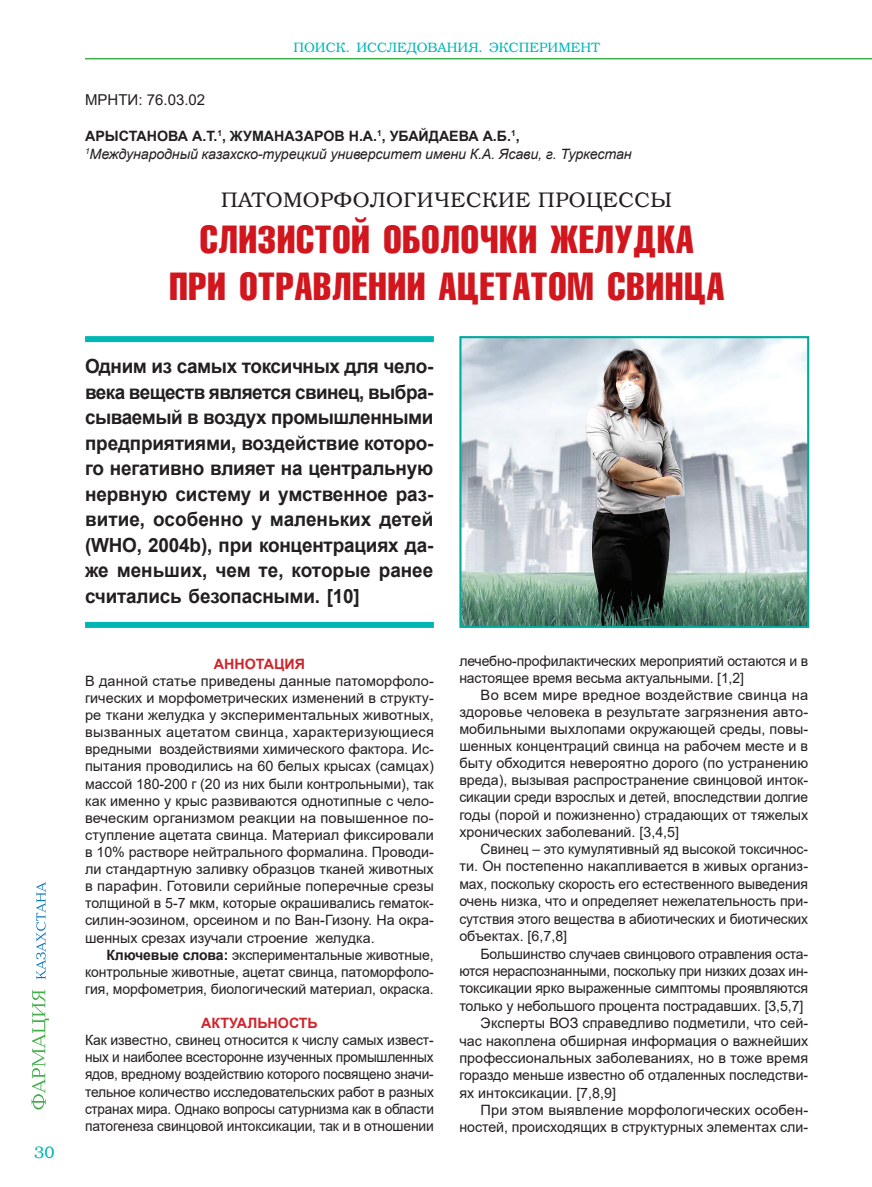
<style>
.page{position:relative;width:872px;height:1187px;background:#fff}
.page>*{position:absolute;margin:0;border:0;box-sizing:border-box;transform-origin:0 0}
.t1{font:39px/46.8px "K Compressed";letter-spacing:.01em;color:#d2161e;text-align:center}
.t2{font:21px "K Bookman";letter-spacing:.025em;color:#231f20}
.t3{font:700 19.5px/25.5px "Arial";letter-spacing:-.01em;color:#231f20;text-align:justify}
.t4{font:16.5px "K Bookman";color:#00b6b5}
.t5{font:15px "Arial";color:#231f20}
.t6{font:14.25px/17.1px "Arial";letter-spacing:-.01em;color:#231f20;text-align:justify}
.t7{font:italic 14.25px/18px "Arial";letter-spacing:-.01em;color:#231f20}
.t8{font:700 14.25px "Arial";color:#d1232a}
.t9{font:13.5px "K Bookman";color:#00b6b5}
.s1{font-weight:700;font-style:normal}
.s2{font-weight:700}
</style>
<div class="page">
<img style="left:462px;top:339px;width:344px;height:286px">
<div style="left:459px;top:336px;width:350px;height:292px;border:2px solid #00a99d"></div>
<hr style="left:85px;top:58px;width:787px;height:1px;background:#40ae49">
<svg style="left:32px;top:989px;width:17px;height:120px"></svg>
<svg style="left:36px;top:882px;width:10px;height:97px"></svg>
<div style="left:85px;top:336px;width:349px;height:6px;background:#00b6b5"></div>
<div style="left:85px;top:622px;width:349px;height:6px;background:#00b6b5"></div>
<p class="t4" style="left:34px;top:1142px;width:22px">30</p>
<p class="t9" style="left:293px;top:40px;width:308px">ПОИСК. ИССЛЕДОВАНИЯ. ЭКСПЕРИМЕНТ</p>
<p class="t5" style="left:85px;top:89px;width:122px">МРНТИ: 76.03.02</p>
<p class="t7" style="left:85px;top:127px;width:548px"><span class="s1">АРЫСТАНОВА А.Т.</span><sup>1</sup><span class="s1">, ЖУМАНАЗАРОВ Н.А.</span><sup>1</sup><span class="s1">, УБАЙДАЕВА А.Б.</span><sup>1</sup><span class="s1">,<br></span><sup>1</sup>Международный казахско-турецкий университет имени К.А. Ясави, г. Туркестан</p>
<h2 class="t2" style="left:221px;top:187px;width:452px">ПАТОМОРФОЛОГИЧЕСКИЕ ПРОЦЕССЫ</h2>
<h1 class="t1" style="left:169px;top:216px;width:557px">СЛИЗИСТОЙ ОБОЛОЧКИ ЖЕЛУДКА<br>ПРИ ОТРАВЛЕНИИ АЦЕТАТОМ СВИНЦА</h1>
<p class="t3" style="left:85px;top:354px;width:350px">Одним из самых токсичных для чело&shy;века веществ является свинец, выбра&shy;сываемый в воздух промышленными предприятиями, воздействие которо&shy;го негативно влияет на центральную нервную систему и умственное раз&shy;витие, особенно у маленьких детей (WHO, 2004b), при концентрациях да&shy;же меньших, чем те, которые ранее считались безопасными. [10]</p>
<p class="t8" style="left:214px;top:653px;width:92px">АННОТАЦИЯ</p>
<p class="t6" style="left:85px;top:672px;width:350px">В данной статье приведены данные патоморфоло&shy;гических и морфометрических изменений в структу&shy;ре ткани желудка у экспериментальных животных, вызванных ацетатом свинца, характеризующиеся вредными воздействиями химического фактора. Ис&shy;пытания проводились на 60 белых крысах (самцах) массой 180-200 г (20 из них были контрольными), так как именно у крыс развиваются однотипные с чело&shy;веческим организмом реакции на повышенное по&shy;ступление ацетата свинца. Материал фиксировали в 10% растворе нейтрального формалина. Проводи&shy;ли стандартную заливку образцов тканей животных в парафин. Готовили серийные поперечные срезы толщиной в 5-7 мкм, которые окрашивались гематок&shy;силин-эозином, орсеином и по Ван-Гизону. На окра&shy;шенных срезах изучали строение желудка.</p>
<p class="t6" style="left:85px;top:945px;width:350px;text-indent:21px"><span class="s2">Ключевые слова:</span> экспериментальные животные, контрольные животные, ацетат свинца, патоморфоло&shy;гия, морфометрия, биологический материал, окраска.</p>
<p class="t8" style="left:201px;top:1012px;width:118px">АКТУАЛЬНОСТЬ</p>
<p class="t6" style="left:85px;top:1031px;width:350px">Как известно, свинец относится к числу самых извест&shy;ных и наиболее всесторонне изученных промышленных ядов, вредному воздействию которого посвящено значи&shy;тельное количество исследовательских работ в разных странах мира. Однако вопросы сатурнизма как в области патогенеза свинцовой интоксикации, так и в отношении</p>
<p class="t6" style="left:459px;top:652px;width:350px">лечебно-профилактических мероприятий остаются и в настоящее время весьма актуальными. [1,2]</p>
<p class="t6" style="left:459px;top:686px;width:350px;text-indent:21px">Во всем мире вредное воздействие свинца на здоровье человека в результате загрязнения авто&shy;мобильными выхлопами окружающей среды, повы&shy;шенных концентраций свинца на рабочем месте и в быту обходится невероятно дорого (по устранению вреда), вызывая распространение свинцовой инток&shy;сикации среди взрослых и детей, впоследствии долгие годы (порой и пожизненно) страдающих от тяжелых хронических заболеваний. [3,4,5]</p>
<p class="t6" style="left:459px;top:840px;width:350px;text-indent:21px">Свинец – это кумулятивный яд высокой токсичнос&shy;ти. Он постепенно накапливается в живых организ&shy;мах, поскольку скорость его естественного выведения очень низка, что и определяет нежелательность при&shy;сутствия этого вещества в абиотических и биотических объектах. [6,7,8]</p>
<p class="t6" style="left:480px;top:944px;width:329px">Большинство случаев свинцового отравления оста-</p>
<p class="t6" style="left:459px;top:962px;width:350px">ются нераспознанными, поскольку при низких дозах ин-</p>
<p class="t6" style="left:459px;top:979px;width:350px">токсикации ярко выраженные симптомы проявляются</p>
<p class="t6" style="left:459px;top:997px;width:345px">только у небольшого процента пострадавших. [3,5,7]</p>
<p class="t6" style="left:480px;top:1014px;width:329px">Эксперты ВОЗ справедливо подметили, что сей-</p>
<p class="t6" style="left:459px;top:1031px;width:350px">час накоплена обширная информация о важнейших</p>
<p class="t6" style="left:459px;top:1049px;width:350px">профессиональных заболеваниях, но в тоже время</p>
<p class="t6" style="left:459px;top:1066px;width:350px">гораздо меньше известно об отдаленных последстви-</p>
<p class="t6" style="left:459px;top:1084px;width:158px">ях интоксикации. [7,8,9]</p>
<p class="t6" style="left:480px;top:1101px;width:329px">При этом выявление морфологических особен-</p>
<p class="t6" style="left:459px;top:1118px;width:350px">ностей, происходящих в структурных элементах сли-</p>
</div>
